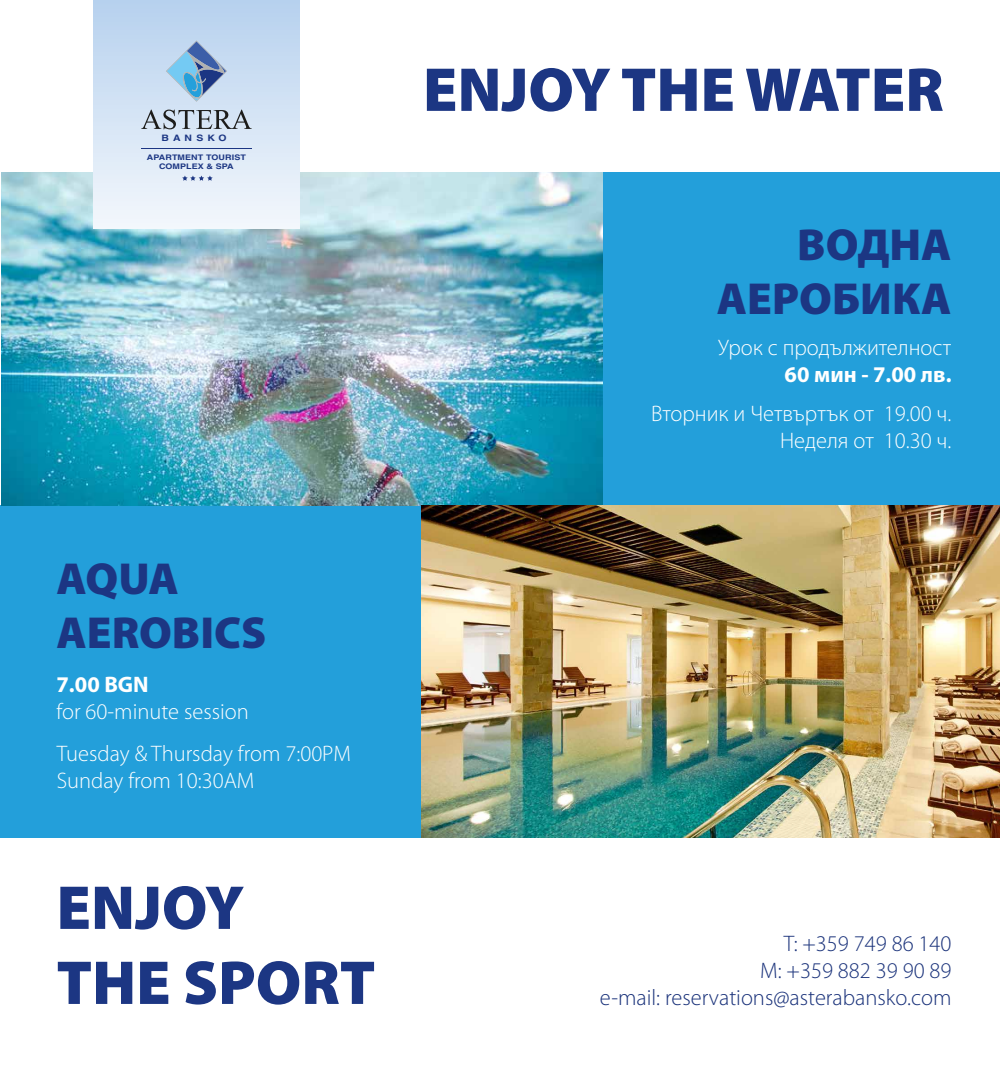
<style>
.page{position:relative;width:1000px;height:1067px;background:#fff}
.page>*{position:absolute;margin:0;border:0;box-sizing:border-box;transform-origin:0 0}
.t1{font:900 62.5px/75px "Myriad Pro";color:#1c3683}
.t2{font:900 45px/54px "Myriad Pro";color:#1c3683;text-align:right}
.t3{font:300 22.5px/27px "Myriad Pro";color:#fff;text-align:right}
.t4{font:300 22.5px/27px "Myriad Pro";color:#1b337b;text-align:right}
.t5{font:700 22.5px "Myriad Pro";color:#fff}
.t6{font:700 8.88px "Helvetica LT Std";letter-spacing:.39em;color:#1c3683;scale:1.18 1}
.t7{font:700 7.69px/9.5px "Helvetica LT Std";letter-spacing:.005em;color:#1c3683;text-align:center;scale:1.18 1}
</style>
<div class="page">
<div style="left:1px;top:505px;width:420px;height:332px;background:#239fda"></div>
<img style="left:1px;top:172px;width:638px;height:333px">
<div style="left:603px;top:172px;width:397px;height:332px;background:#239fda"></div>
<img style="left:422px;top:505px;width:578px;height:332px">
<div style="left:93px;top:0;width:206px;height:228px;background:linear-gradient(to bottom,#b6d1ee,#f3f7fc)"></div>
<svg style="left:141px;top:110px;width:111px;height:19px;background:#a4afba"></svg>
<hr style="left:141px;top:148px;width:111px;height:1px;background:#1c3683">
<svg style="left:182px;top:175px;width:31px;height:6px"></svg>
<svg style="left:166px;top:40px;width:61px;height:62px;background:#93b7d9"></svg>
<p class="t6" style="left:162px;top:133px;width:57px">BANSKO</p>
<p class="t7" style="left:147px;top:152px;width:85px">APARTMENT TOURIST<br>COMPLEX &amp; SPA</p>
<h2 class="t2" style="left:57px;top:550px;width:211px;text-align:left">AQUA<br>AEROBICS</h2>
<p class="t5" style="left:57px;top:669px;width:94px">7.00 BGN</p>
<p class="t3" style="left:57px;top:690px;width:296px;line-height:42px;text-align:left">for 60-minute session<br>Tuesday &amp; Thursday from 7:00PM</p>
<p class="t3" style="left:57px;top:767px;width:199px">Sunday from 10:30AM</p>
<h1 class="t1" style="left:57px;top:867px;width:320px">ENJOY<br>THE SPORT</h1>
<h1 class="t1" style="left:423px;top:50px;width:522px">ENJOY THE WATER</h1>
<h2 class="t2" style="left:717px;top:216px;width:236px">ВОДНА<br>АЕРОБИКА</h2>
<p class="t3" style="left:718px;top:334px;width:235px">Урок с продължителност</p>
<p class="t5" style="left:785px;top:359px;width:168px">60 мин - 7.00 лв.</p>
<p class="t3" style="left:651px;top:400px;width:302px">Вторник и Четвъртък от 19.00 ч.<br>Неделя от 10.30 ч.</p>
<p class="t4" style="left:600px;top:930px;width:353px">T: +359 749 86 140<br>M: +359 882 39 90 89<br>e-mail: reservations@asterabansko.com</p>
</div>
